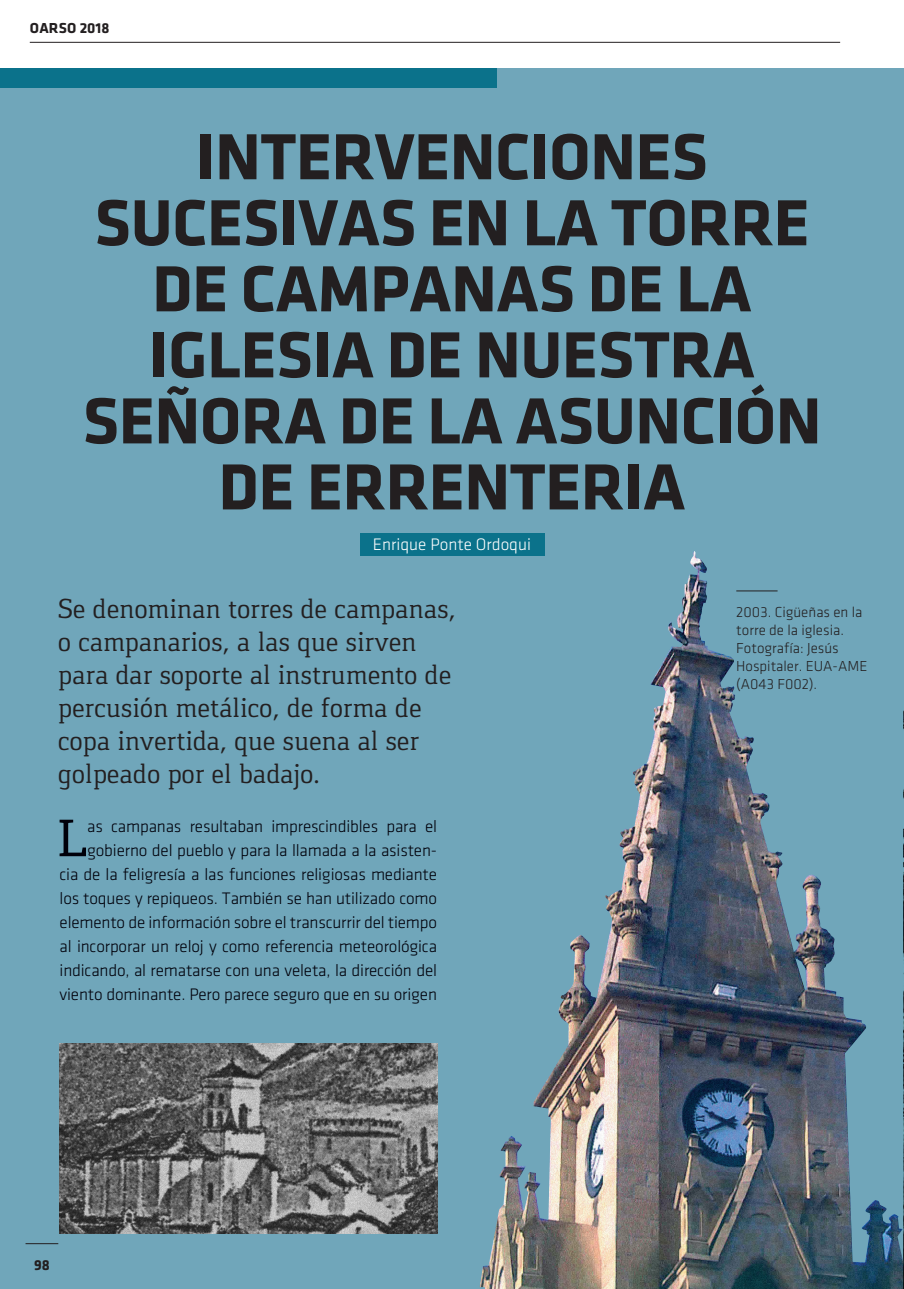
<style>
.page{position:relative;width:904px;height:1289px;background:#fff}
.page>*{position:absolute;margin:0;border:0;box-sizing:border-box;transform-origin:0 0}
.t1{font:700 67.5px/66px "Klavika";letter-spacing:-.005em;color:#231f20;text-align:center}
.t2{font:50.4px "Adelle";color:#00000a}
.t3{font:28.5px/33px "Gaspar";letter-spacing:-.01em;color:#231f20}
.t4{font:300 17.25px/24px "Klavika";letter-spacing:-.01em;color:#00000a;text-align:right}
.AUTOR{font:300 17.25px "Klavika";color:#fff}
.t5{font:300 15px/18px "Klavika";color:#231f20}
.t6{font:700 15px "Klavika";letter-spacing:.005em;color:#231f20}
</style>
<div class="page">
<div style="left:0;top:68px;width:903px;height:1220px;background:#70a6ba"></div>
<div style="left:0;top:68px;width:496px;height:20px;background:#0b728b"></div>
<img style="left:479px;top:553px;width:424px;height:735px">
<hr style="left:736px;top:590px;width:41px;height:1px;background:#231f20">
<div style="left:359px;top:532px;width:185px;height:23px;background:#0b728b"></div>
<img style="left:60px;top:1043px;width:377px;height:190px">
<img style="left:903px;top:612px;width:1px;height:676px">
<hr style="left:26px;top:1243px;width:32px;height:1px;background:#231f20">
<hr style="left:30px;top:42px;width:809px;height:1px;background:#231f20">
<p class="t6" style="left:30px;top:20px;width:81px">OARSO 2018</p>
<p class="t1" style="left:82px;top:124px;width:740px">INTERVENCIONES<br>SUCESIVAS EN LA TORRE<br>DE CAMPANAS DE LA<br>IGLESIA DE NUESTRA<br>SEÑORA DE LA ASUNCIÓN<br>DE ERRENTERIA</p>
<p class="AUTOR" style="left:373px;top:535px;width:159px">Enrique Ponte Ordoqui</p>
<p class="t3" style="left:58px;top:592px;width:399px">Se denominan torres de campanas, o campanarios, a las que sirven para dar soporte al instrumento de percusión metálico, de forma de copa invertida, que suena al ser golpeado por el badajo.</p>
<p class="t5" style="left:736px;top:603px;width:128px">2003. Cigüeñas en la torre de la iglesia.</p>
<p class="t5" style="left:736px;top:639px;width:132px">Fotografía: Jesús<br>Hospitaler. EUA-AME (A043 F002).</p>
<p class="t2" style="left:56px;top:807px;width:33px">L</p>
<p class="t4" style="left:60px;top:814px;width:379px">as campanas resultaban imprescindibles para el gobierno del pueblo y para la llamada a la asisten-<br>cia de la feligresía a las funciones religiosas mediante los toques y repiqueos. También se han utilizado como elemento de información sobre el transcurrir del tiempo al incorporar un reloj y como referencia meteorológica indicando, al rematarse con una veleta, la dirección del viento dominante. Pero parece seguro que en su origen</p>
<p class="t6" style="left:34px;top:1256px;width:17px">98</p>
</div>
